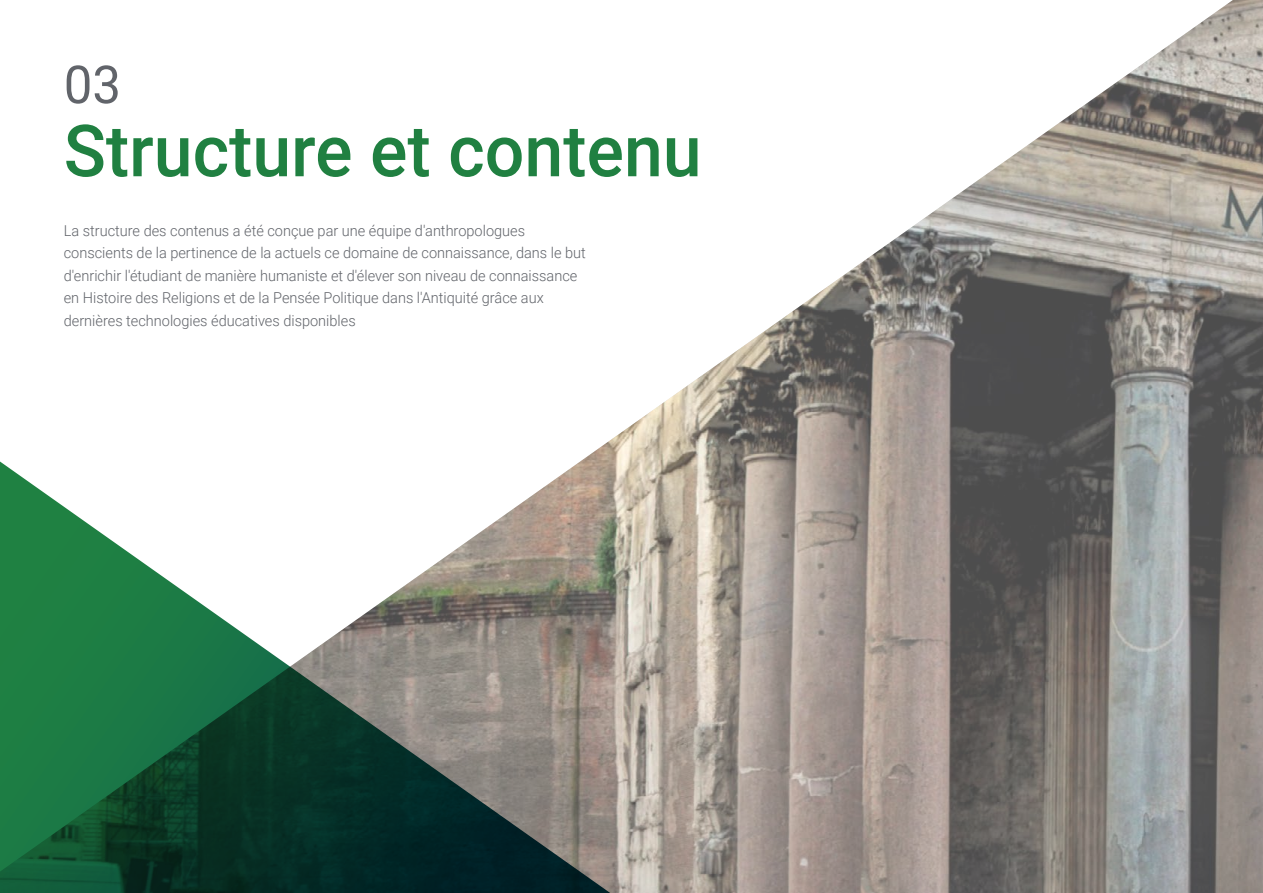
<style>
.page{position:relative;width:1263px;height:893px;background:#fff}
.page>*{position:absolute;margin:0;border:0;box-sizing:border-box;transform-origin:0 0}
.t1{font:500 72px "Roboto";color:#208041}
.t2{font:52.5px "Roboto";color:#61646a}
.t3{font:300 15px/22.5px "Roboto";color:#61646a}
</style>
<div class="page">
<img style="left:602px;top:0;width:661px;height:893px">
<svg style="left:0;top:446px;width:640px;height:447px"></svg>
<h2 class="t2" style="left:64px;top:48px;width:59px">03</h2>
<h1 class="t1" style="left:64px;top:100px;width:639px">Structure et contenu</h1>
<p class="t3" style="left:64px;top:218px;width:524px">La structure des contenus a été conçue par une équipe d'anthropologues conscients de la pertinence de la actuels ce domaine de connaissance, dans le but d'enrichir l'étudiant de manière humaniste et d'élever son niveau de connaissance en Histoire des Religions et de la Pensée Politique dans l'Antiquité grâce aux dernières technologies éducatives disponibles</p>
</div>
